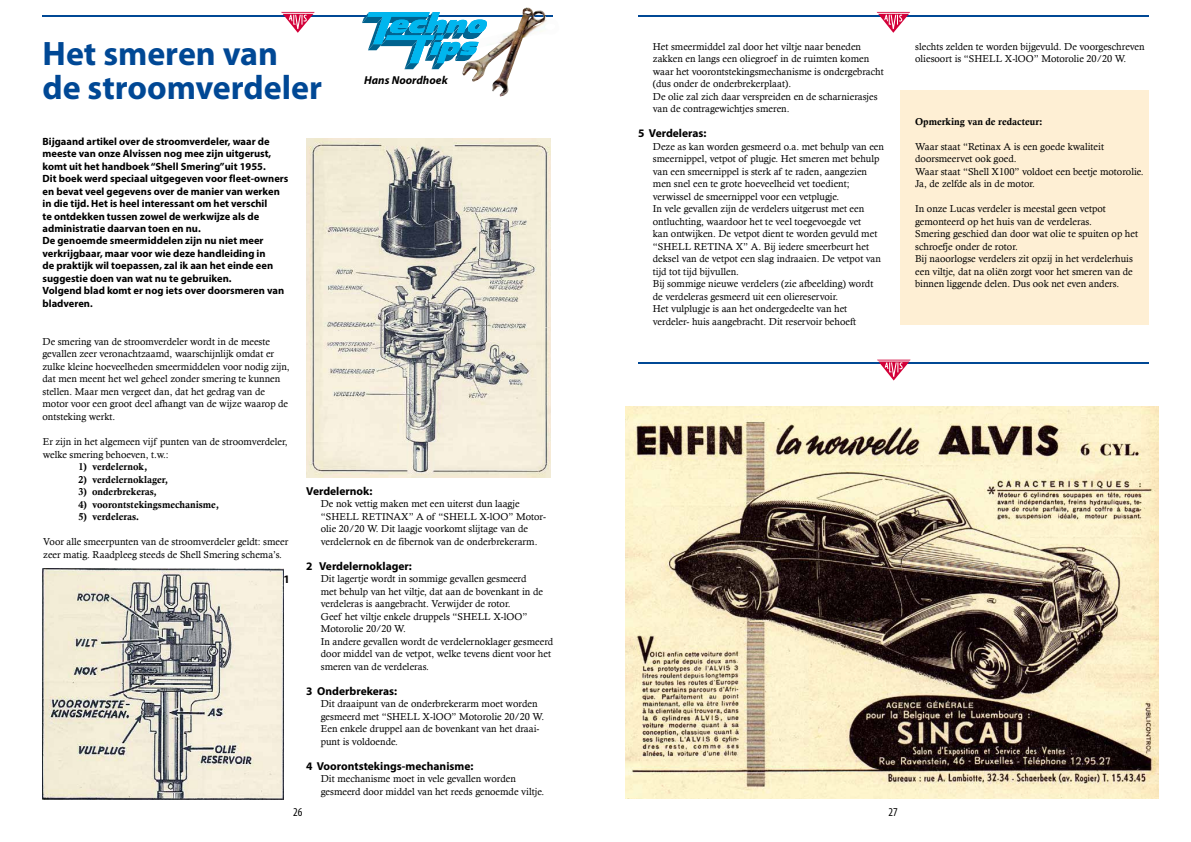
<style>
.page{position:relative;width:1191px;height:842px;background:#fff}
.page>*{position:absolute;margin:0;border:0;box-sizing:border-box;transform-origin:0 0}
.t1{font:700 34px/34px "Myriad";color:#004895}
.t2{font:condensed 12px "Myriad Pro";color:#000}
.t3{font:700 11.5px "Myriad Pro";color:#000}
.t4{font:italic 700 11.5px "Myriad Pro";color:#000}
.t5{font:700 10.5px/12.5px "Myriad Pro";color:#000}
.t6{font:10px/12.5px "Calisto";color:#000}
.t7{font:10px "Calis MT Bol";color:#000}
.s1{font-size:10px}
</style>
<div class="page">
<hr style="left:43px;top:15px;width:510px;height:1px;background:#004895">
<svg style="left:281px;top:12px;width:34px;height:21px"></svg>
<div style="left:900px;top:90px;width:248px;height:234px;background:#feefd4"></div>
<img style="left:522px;top:8px;width:23px;height:7px">
<svg style="left:522px;top:15px;width:23px;height:1px"></svg>
<svg style="left:362px;top:12px;width:126px;height:57px"></svg>
<img style="left:445px;top:42px;width:33px;height:13px">
<img style="left:306px;top:138px;width:245px;height:339px">
<img style="left:43px;top:569px;width:240px;height:230px">
<hr style="left:638px;top:363px;width:510px;height:1px;background:#004895">
<svg style="left:877px;top:360px;width:33px;height:20px"></svg>
<hr style="left:638px;top:15px;width:510px;height:1px;background:#004895">
<svg style="left:876px;top:12px;width:34px;height:21px"></svg>
<img style="left:625px;top:407px;width:533px;height:392px">
<h1 class="t1" style="left:43px;top:38px;width:281px">Het smeren van de stroomverdeler</h1>
<p class="t6" style="left:653px;top:40px;width:232px">Het smeermiddel zal door het viltje naar beneden zakken en langs een oliegroef in de ruimten komen waar het voorontstekingsmechanisme is ondergebracht (dus onder de onderbrekerplaat).<br>De olie zal zich daar verspreiden en de scharnierasjes van de contragewichtjes smeren.</p>
<p class="t3" style="left:638px;top:126px;width:70px">5 Verdeleras:</p>
<p class="t6" style="left:653px;top:140px;width:233px">Deze as kan worden gesmeerd o.a. met behulp van een smeernippel, vetpot of plugje. Het smeren met behulp van een smeernippel is sterk af te raden, aangezien men snel een te grote hoeveelheid vet toedient; verwissel de smeernippel voor een vetplugje.<br>In vele gevallen zijn de verdelers uitgerust met een ontluchting, waardoor het te veel toegevoegde vet<br>kan ontwijken. De vetpot dient te worden gevuld met “SHELL RETINA X” A. Bij iedere smeerbeurt het deksel van de vetpot een slag indraaien. De vetpot van tijd tot tijd bijvullen.<br>Bij sommige nieuwe verdelers (zie afbeelding) wordt de verdeleras gesmeerd uit een oliereservoir.<br>Het vulplugje is aan het ondergedeelte van het verdeler- huis aangebracht. Dit reservoir behoeft</p>
<p class="t4" style="left:364px;top:73px;width:85px">Hans Noordhoek</p>
<p class="t5" style="left:43px;top:134px;width:247px">Bijgaand artikel over de stroomverdeler, waar de meeste van onze Alvissen nog mee zijn uitgerust, komt uit het handboek “Shell Smering”uit 1955.<br>Dit boek werd speciaal uitgegeven voor fleet-owners en bevat veel gegevens over de manier van werken in die tijd. Het is heel interessant om het verschil<br>te ontdekken tussen zowel de werkwijze als de administratie daarvan toen en nu.<br>De genoemde smeermiddelen zijn nu niet meer verkrijgbaar, maar voor wie deze handleiding in<br>de praktijk wil toepassen, zal ik aan het einde een suggestie doen van wat nu te gebruiken.<br>Volgend blad komt er nog iets over doorsmeren van bladveren<span class="s1">.</span></p>
<p class="t6" style="left:43px;top:335px;width:249px">De smering van de stroomverdeler wordt in de meeste gevallen zeer veronachtzaamd, waarschijnlijk omdat er zulke kleine hoeveelheden smeermiddelen voor nodig zijn, dat men meent het wel geheel zonder smering te kunnen stellen. Maar men vergeet dan, dat het gedrag van de motor voor een groot deel afhangt van de wijze waarop de ontsteking werkt.</p>
<p class="t6" style="left:43px;top:435px;width:246px">Er zijn in het algemeen vijf punten van de stroomverdeler, welke smering behoeven, t.w.:</p>
<p class="t7" style="left:79px;top:461px;width:70px">1) verdelernok,</p>
<p class="t7" style="left:79px;top:473px;width:91px">2) verdelernoklager,</p>
<p class="t7" style="left:79px;top:486px;width:80px">3) onderbrekeras,</p>
<p class="t7" style="left:79px;top:498px;width:142px">4) voorontstekingsmechanisme,</p>
<p class="t7" style="left:79px;top:511px;width:62px">5) verdeleras.</p>
<p class="t6" style="left:43px;top:535px;width:246px">Voor alle smeerpunten van de stroomverdeler geldt: smeer zeer matig. Raadpleeg steeds de Shell Smering schema’s.</p>
<p class="t3" style="left:283px;top:571px;width:8px">1</p>
<p class="t3" style="left:306px;top:483px;width:68px">Verdelernok:</p>
<p class="t6" style="left:321px;top:497px;width:227px">De nok vettig maken met een uiterst dun laagje “SHELL RETINAX” A of “SHELL X-lOO” Motor&shy;olie 20/20 W. Dit laagje voorkomt slijtage van de verdelernok en de fibernok van de onderbrekerarm.</p>
<p class="t3" style="left:306px;top:558px;width:107px">2 Verdelernoklager:</p>
<p class="t6" style="left:321px;top:572px;width:234px">Dit lagertje wordt in sommige gevallen gesmeerd<br>met behulp van het viltje, dat aan de bovenkant in de verdeleras is aangebracht. Verwijder de rotor.<br>Geef het viltje enkele druppels “SHELL X-lOO” Motorolie 20/20 W.<br>In andere gevallen wordt de verdelernoklager gesmeerd door middel van de vetpot, welke tevens dient voor het smeren van de verdeleras.</p>
<p class="t3" style="left:306px;top:683px;width:92px">3 Onderbrekeras:</p>
<p class="t6" style="left:321px;top:697px;width:225px">Dit draaipunt van de onderbrekerarm moet worden gesmeerd met “SHELL X-lOO” Motorolie 20/20 W.<br>Een enkele druppel aan de bovenkant van het draai&shy;punt is voldoende.</p>
<p class="t3" style="left:306px;top:758px;width:169px">4 Voorontstekings-mechanisme:</p>
<p class="t6" style="left:321px;top:772px;width:225px">Dit mechanisme moet in vele gevallen worden gesmeerd door middel van het reeds genoemde viltje.</p>
<p class="t2" style="left:293px;top:805px;width:11px">26</p>
<p class="t2" style="left:888px;top:805px;width:11px">27</p>
<p class="t6" style="left:915px;top:40px;width:231px">slechts zelden te worden bijgevuld. De voorgeschreven oliesoort is “SHELL X-lOO” Motorolie 20/20 W.</p>
<p class="t7" style="left:915px;top:116px;width:129px">Opmerking van de redacteur:</p>
<p class="t6" style="left:915px;top:140px;width:230px">Waar staat “Retinax A is een goede kwaliteit doorsmeervet ook goed.<br>Waar staat “Shell X100” voldoet een beetje motorolie.<br>Ja, de zelfde als in de motor.</p>
<p class="t6" style="left:915px;top:202px;width:224px">In onze Lucas verdeler is meestal geen vetpot gemonteerd op het huis van de verdeleras.<br>Smering geschied dan door wat olie te spuiten op het schroefje onder de rotor.<br>Bij naoorlogse verdelers zit opzij in het verdelerhuis een viltje, dat na oliën zorgt voor het smeren van de binnen liggende delen. Dus ook net even anders.</p>
</div>
